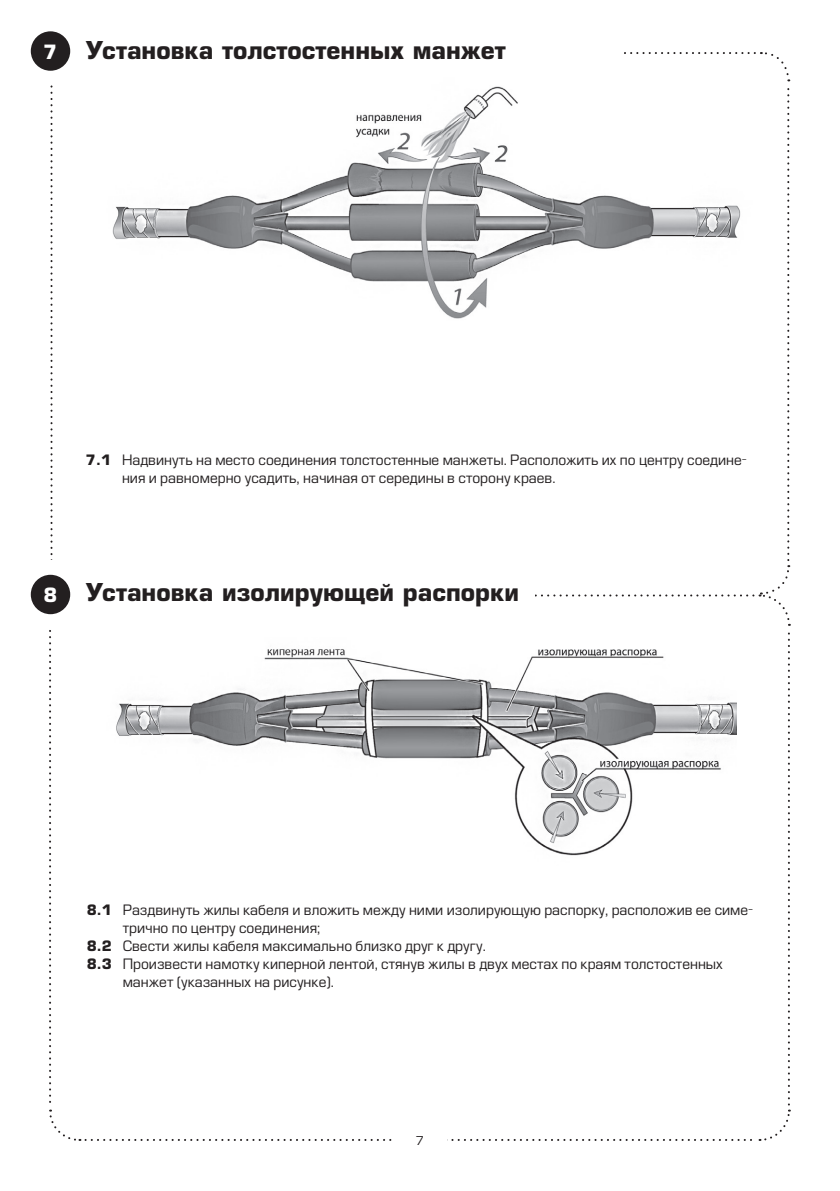
<style>
.page{position:relative;width:840px;height:1191px;background:#fff}
.page>*{position:absolute;margin:0;border:0;box-sizing:border-box;transform-origin:0 0}
.t1{font:700 24px "Europe";color:#231f20}
.t2{font:700 19.2px "Europe";color:#fff}
.t3{font:14px/18px "Europe";color:#231f20}
.t4{font:12px "Europe";color:#231f20}
.s1{font-weight:700}
</style>
<div class="page">
<div style="left:31px;top:575px;width:39px;height:39px;background:#231f20;border-radius:50%"></div>
<div style="left:31px;top:31px;width:39px;height:40px;background:#231f20;border-radius:50%"></div>
<img style="left:112px;top:86px;width:629px;height:233px">
<img style="left:116px;top:649px;width:620px;height:207px">
<h2 class="t2" style="left:44px;top:40px;width:15px">7</h2>
<h1 class="t1" style="left:86px;top:35px;width:421px">Установка толстостенных манжет</h1>
<p class="t3" style="left:122px;top:451px;width:626px;text-indent:-36px"><span class="s1">7.1</span> Надвинуть на место соединения толстостенные манжеты. Расположить их по центру соедине&shy;ния и равномерно усадить, начиная от середины в сторону краев.</p>
<h2 class="t2" style="left:44px;top:583px;width:15px">8</h2>
<h1 class="t1" style="left:86px;top:578px;width:434px">Установка изолирующей распорки</h1>
<p class="t3" style="left:87px;top:901px;width:667px"><span class="s1">8.1</span> Раздвинуть жилы кабеля и вложить между ними изолирующую распорку, расположив ее симе-</p>
<p class="t3" style="left:123px;top:919px;width:199px">трично по центру соединения;</p>
<p class="t3" style="left:87px;top:937px;width:400px"><span class="s1">8.2</span> Свести жилы кабеля максимально близко друг к другу.</p>
<p class="t3" style="left:87px;top:955px;width:637px"><span class="s1">8.3</span> Произвести намотку киперной лентой, стянув жилы в двух местах по краям толстостенных</p>
<p class="t3" style="left:123px;top:973px;width:212px">манжет (указанных на рисунке).</p>
<p class="t4" style="left:415px;top:1133px;width:10px">7</p>
</div>
